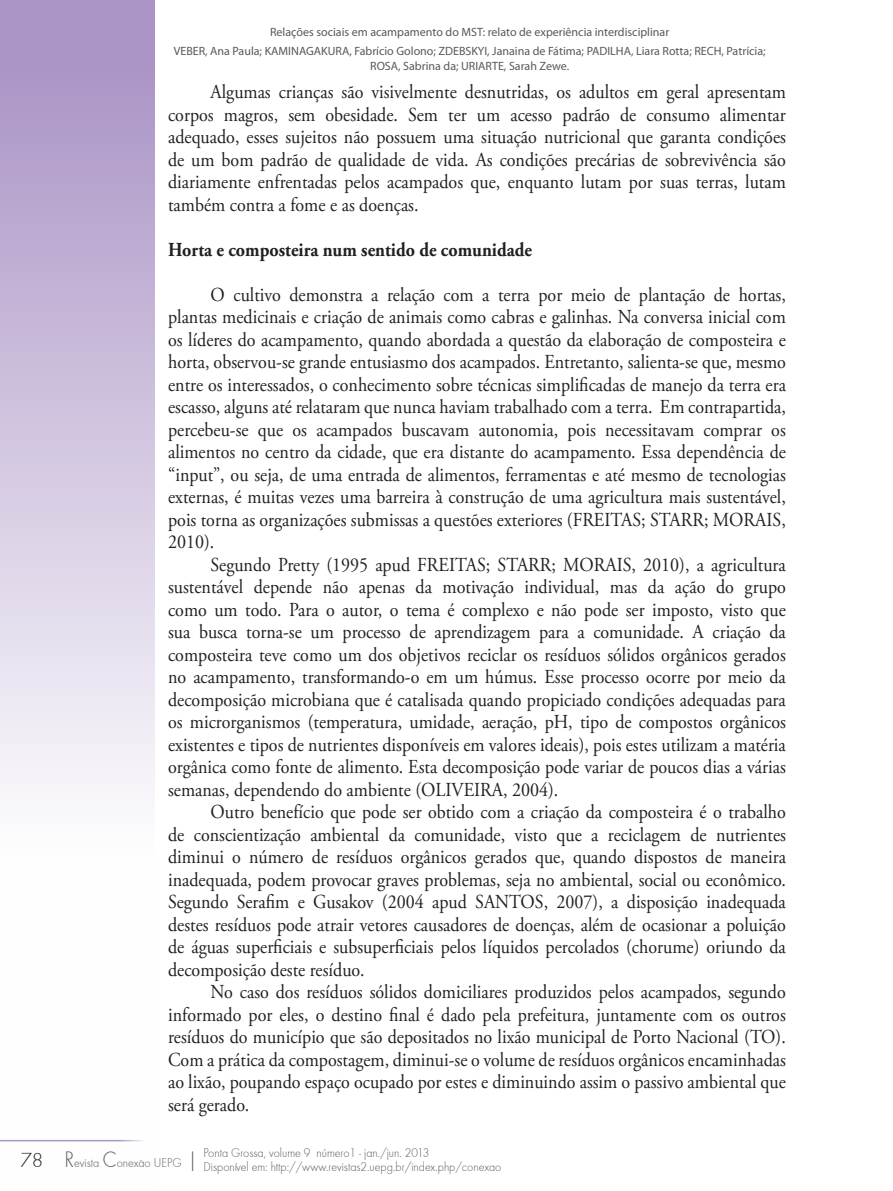
<style>
.page{position:relative;width:893px;height:1191px;background:#fff}
.page>*{position:absolute;margin:0;border:0;box-sizing:border-box;transform-origin:0 0}
.Artigo_-_texto{font:19.8px/22.5px "Adobe Garamond Pro";color:#231f20;text-align:justify;scale:.91 1}
.Artigo_-_subtitulo{font:700 19.8px "Adobe Garamond Pro";color:#231f20;scale:.91 1}
.t1{font:13.2px/14.4px "Futura TEE Ligh";color:#57585a;scale:.91 1}
.t2{font:12px/18.6px "Myriad Pro";color:#57585a;text-align:center}
.s1{font-size:23.1px}
.s2{font-size:21px;color:#231f20}
</style>
<div class="page">
<svg style="left:0;top:0;width:155px;height:1142px"></svg>
<hr style="left:0;top:1139px;width:149px;height:2px;background:#ab95c6">
<p class="t2" style="left:174px;top:23px;width:593px">Relações sociais em acampamento do MST: relato de experiência interdisciplinar<br>VEBER, Ana Paula; KAMINAGAKURA, Fabrício Golono; ZDEBSKYI, Janaina de Fátima; PADILHA, Liara Rotta; RECH, Patrícia;</p>
<p class="t2" style="left:370px;top:56px;width:200px">ROSA, Sabrina da; URIARTE, Sarah Zewe.</p>
<p class="Artigo_-_texto" style="left:168px;top:81px;width:680px;text-indent:43px">Algumas crianças são visivelmente desnutridas, os adultos em geral apresentam corpos magros, sem obesidade. Sem ter um acesso padrão de consumo alimentar adequado, esses sujeitos não possuem uma situação nutricional que garanta condições de um bom padrão de qualidade de vida. As condições precárias de sobrevivência são diariamente enfrentadas pelos acampados que, enquanto lutam por suas terras, lutam também contra a fome e as doenças.</p>
<p class="Artigo_-_subtitulo" style="left:168px;top:238px;width:401px">Horta e composteira num sentido de comunidade</p>
<p class="Artigo_-_texto" style="left:168px;top:284px;width:680px;text-indent:43px">O cultivo demonstra a relação com a terra por meio de plantação de hortas, plantas medicinais e criação de animais como cabras e galinhas. Na conversa inicial com os líderes do acampamento, quando abordada a questão da elaboração de composteira e horta, observou-se grande entusiasmo dos acampados. Entretanto, salienta-se que, mesmo entre os interessados, o conhecimento sobre técnicas simplificadas de manejo da terra era escasso, alguns até relataram que nunca haviam trabalhado com a terra. Em contrapartida, percebeu-se que os acampados buscavam autonomia, pois necessitavam comprar os alimentos no centro da cidade, que era distante do acampamento. Essa dependência de “input”, ou seja, de uma entrada de alimentos, ferramentas e até mesmo de tecnologias externas, é muitas vezes uma barreira à construção de uma agricultura mais sustentável, pois torna as organizações submissas a questões exteriores (FREITAS; STARR; MORAIS, 2010).</p>
<p class="Artigo_-_texto" style="left:168px;top:554px;width:680px;text-indent:43px">Segundo Pretty (1995 apud FREITAS; STARR; MORAIS, 2010), a agricultura sustentável depende não apenas da motivação individual, mas da ação do grupo como um todo. Para o autor, o tema é complexo e não pode ser imposto, visto que sua busca torna-se um processo de aprendizagem para a comunidade. A criação da composteira teve como um dos objetivos reciclar os resíduos sólidos orgânicos gerados no acampamento, transformando-o em um húmus. Esse processo ocorre por meio da decomposição microbiana que é catalisada quando propiciado condições adequadas para os microrganismos (temperatura, umidade, aeração, pH, tipo de compostos orgânicos existentes e tipos de nutrientes disponíveis em valores ideais), pois estes utilizam a matéria orgânica como fonte de alimento. Esta decomposição pode variar de poucos dias a várias semanas, dependendo do ambiente (OLIVEIRA, 2004).</p>
<p class="Artigo_-_texto" style="left:168px;top:801px;width:680px;text-indent:43px">Outro benefício que pode ser obtido com a criação da composteira é o trabalho de conscientização ambiental da comunidade, visto que a reciclagem de nutrientes diminui o número de resíduos orgânicos gerados que, quando dispostos de maneira inadequada, podem provocar graves problemas, seja no ambiental, social ou econômico.<br>Segundo Serafim e Gusakov (2004 apud SANTOS, 2007), a disposição inadequada destes resíduos pode atrair vetores causadores de doenças, além de ocasionar a poluição de águas superficiais e subsuperficiais pelos líquidos percolados (chorume) oriundo da decomposição deste resíduo.</p>
<p class="Artigo_-_texto" style="left:168px;top:981px;width:680px;text-indent:43px">No caso dos resíduos sólidos domiciliares produzidos pelos acampados, segundo informado por eles, o destino final é dado pela prefeitura, juntamente com os outros resíduos do município que são depositados no lixão municipal de Porto Nacional (TO).<br>Com a prática da compostagem, diminui-se o volume de resíduos orgânicos encaminhadas ao lixão, poupando espaço ocupado por estes e diminuindo assim o passivo ambiental que será gerado.</p>
<p class="t1" style="left:203px;top:1145px;width:329px;text-indent:-63px">- <span class="s1">|</span> Ponta Grossa, volume 9 número1 - jan./jun. 2013<br>Disponível em: http://www.revistas2.uepg.br/index.php/conexao</p>
<p class="t1" style="left:21px;top:1155px;width:179px"><span class="s2">78</span> <span class="s1">R</span>evista <span class="s1">C</span>onexao UEPG</p>
</div>
